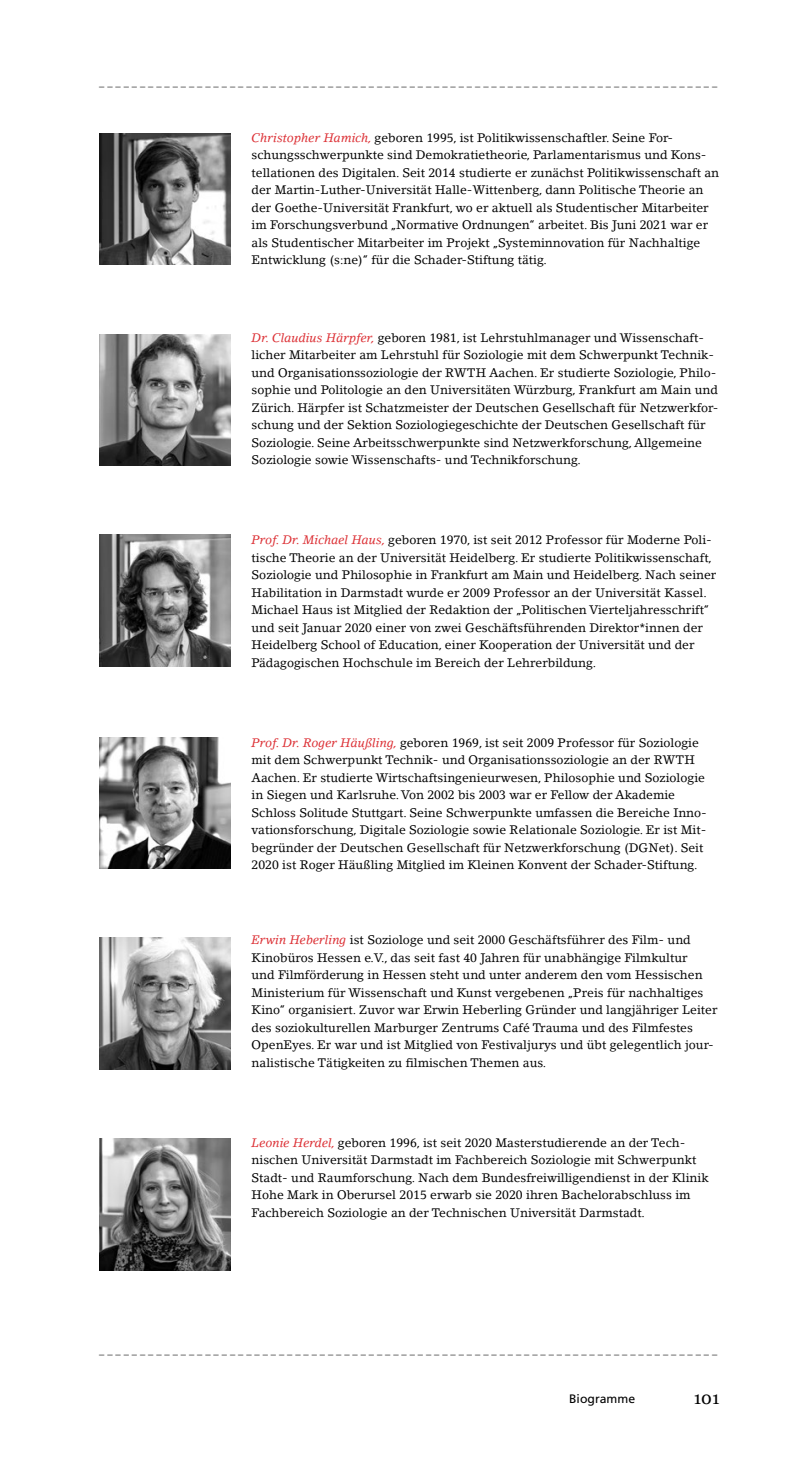
<style>
.page{position:relative;width:794px;height:1474px;background:#fff}
.page>*{position:absolute;margin:0;border:0;box-sizing:border-box;transform-origin:0 0}
.t1{font:17.5px "Georgia";color:#000}
.t2{font:12.25px/17.5px "Lino Letter Std";color:#000}
.t3{font:12.25px "Frutiger";color:#000}
.t4{font:10.5px "Frutiger";color:#000}
.s1{font-style:italic;color:#dc2f34}
</style>
<div class="page">
<img style="left:99px;top:133px;width:132px;height:132px">
<img style="left:99px;top:334px;width:132px;height:131px">
<img style="left:99px;top:535px;width:132px;height:131px">
<img style="left:99px;top:737px;width:132px;height:131px">
<img style="left:99px;top:937px;width:132px;height:132px">
<img style="left:99px;top:1138px;width:132px;height:131px">
<p class="t4" style="left:99px;top:76px;width:619px">_ _ _ _ _ _ _ _ _ _ _ _ _ _ _ _ _ _ _ _ _ _ _ _ _ _ _ _ _ _ _ _ _ _ _ _ _ _ _ _ _ _ _ _ _ _ _ _ _ _ _ _ _ _ _ _ _ _ _ _ _ _ _ _ _ _ _ _ _ _ _ _ _ _ _ _</p>
<p class="t2" style="left:252px;top:129px;width:469px"><span class="s1">Christopher Hamich,</span> geboren 1995, ist Politikwissenschaftler. Seine For&shy;schungsschwerpunkte sind Demokratietheorie, Parlamentarismus und Kons&shy;tellationen des Digitalen. Seit 2014 studierte er zunächst Politikwissenschaft an der Martin-Luther-Universität Halle-Wittenberg, dann Politische Theorie an der Goethe-Universität Frankfurt, wo er aktuell als Studentischer Mitarbeiter im Forschungsverbund „Normative Ordnungen“ arbeitet. Bis Juni 2021 war er als Studentischer Mitarbeiter im Projekt „Systeminnovation für Nachhaltige Entwicklung (s:ne)“ für die Schader-Stiftung tätig.</p>
<p class="t2" style="left:252px;top:329px;width:468px"><span class="s1">Dr. Claudius Härpfer,</span> geboren 1981, ist Lehrstuhlmanager und Wissenschaft&shy;licher Mitarbeiter am Lehrstuhl für Soziologie mit dem Schwerpunkt Technik&shy;und Organisationssoziologie der RWTH Aachen. Er studierte Soziologie, Philo&shy;sophie und Politologie an den Universitäten Würzburg, Frankfurt am Main und Zürich. Härpfer ist Schatzmeister der Deutschen Gesellschaft für Netzwerkfor&shy;schung und der Sektion Soziologiegeschichte der Deutschen Gesellschaft für Soziologie. Seine Arbeitsschwerpunkte sind Netzwerkforschung, Allgemeine Soziologie sowie Wissenschafts- und Technikforschung.</p>
<p class="t2" style="left:252px;top:531px;width:466px"><span class="s1">Prof. Dr. Michael Haus,</span> geboren 1970, ist seit 2012 Professor für Moderne Poli&shy;tische Theorie an der Universität Heidelberg. Er studierte Politikwissenschaft, Soziologie und Philosophie in Frankfurt am Main und Heidelberg. Nach seiner Habilitation in Darmstadt wurde er 2009 Professor an der Universität Kassel.<br>Michael Haus ist Mitglied der Redaktion der „Politischen Vierteljahresschrift“ und seit Januar 2020 einer von zwei Geschäftsführenden Direktor*innen der Heidelberg School of Education, einer Kooperation der Universität und der Pädagogischen Hochschule im Bereich der Lehrerbildung.</p>
<p class="t2" style="left:252px;top:733px;width:457px"><span class="s1">Prof. Dr. Roger Häußling,</span> geboren 1969, ist seit 2009 Professor für Soziologie mit dem Schwerpunkt Technik- und Organisationssoziologie an der RWTH Aachen. Er studierte Wirtschaftsingenieurwesen, Philosophie und Soziologie in Siegen und Karlsruhe. Von 2002 bis 2003 war er Fellow der Akademie Schloss Solitude Stuttgart. Seine Schwerpunkte umfassen die Bereiche Inno&shy;vationsforschung, Digitale Soziologie sowie Relationale Soziologie. Er ist Mit&shy;begründer der Deutschen Gesellschaft für Netzwerkforschung (DGNet). Seit 2020 ist Roger Häußling Mitglied im Kleinen Konvent der Schader-Stiftung.</p>
<p class="t2" style="left:252px;top:931px;width:467px"><span class="s1">Erwin Heberling</span> ist Soziologe und seit 2000 Geschäftsführer des Film- und Kinobüros Hessen e.V., das seit fast 40 Jahren für unabhängige Filmkultur<br>und Filmförderung in Hessen steht und unter anderem den vom Hessischen Ministerium für Wissenschaft und Kunst vergebenen „Preis für nachhaltiges Kino“ organisiert. Zuvor war Erwin Heberling Gründer und langjähriger Leiter des soziokulturellen Marburger Zentrums Café Trauma und des Filmfestes OpenEyes. Er war und ist Mitglied von Festivaljurys und übt gelegentlich jour&shy;nalistische Tätigkeiten zu filmischen Themen aus.</p>
<p class="t2" style="left:252px;top:1133px;width:458px"><span class="s1">Leonie Herdel,</span> geboren 1996, ist seit 2020 Masterstudierende an der Tech&shy;nischen Universität Darmstadt im Fachbereich Soziologie mit Schwerpunkt Stadt- und Raumforschung. Nach dem Bundesfreiwilligendienst in der Klinik Hohe Mark in Oberursel 2015 erwarb sie 2020 ihren Bachelorabschluss im Fachbereich Soziologie an der Technischen Universität Darmstadt.</p>
<p class="t4" style="left:99px;top:1343px;width:619px">_ _ _ _ _ _ _ _ _ _ _ _ _ _ _ _ _ _ _ _ _ _ _ _ _ _ _ _ _ _ _ _ _ _ _ _ _ _ _ _ _ _ _ _ _ _ _ _ _ _ _ _ _ _ _ _ _ _ _ _ _ _ _ _ _ _ _ _ _ _ _ _ _ _ _ _</p>
<p class="t3" style="left:569px;top:1391px;width:68px">Biogramme</p>
<h1 class="t1" style="left:694px;top:1386px;width:27px">101</h1>
</div>
